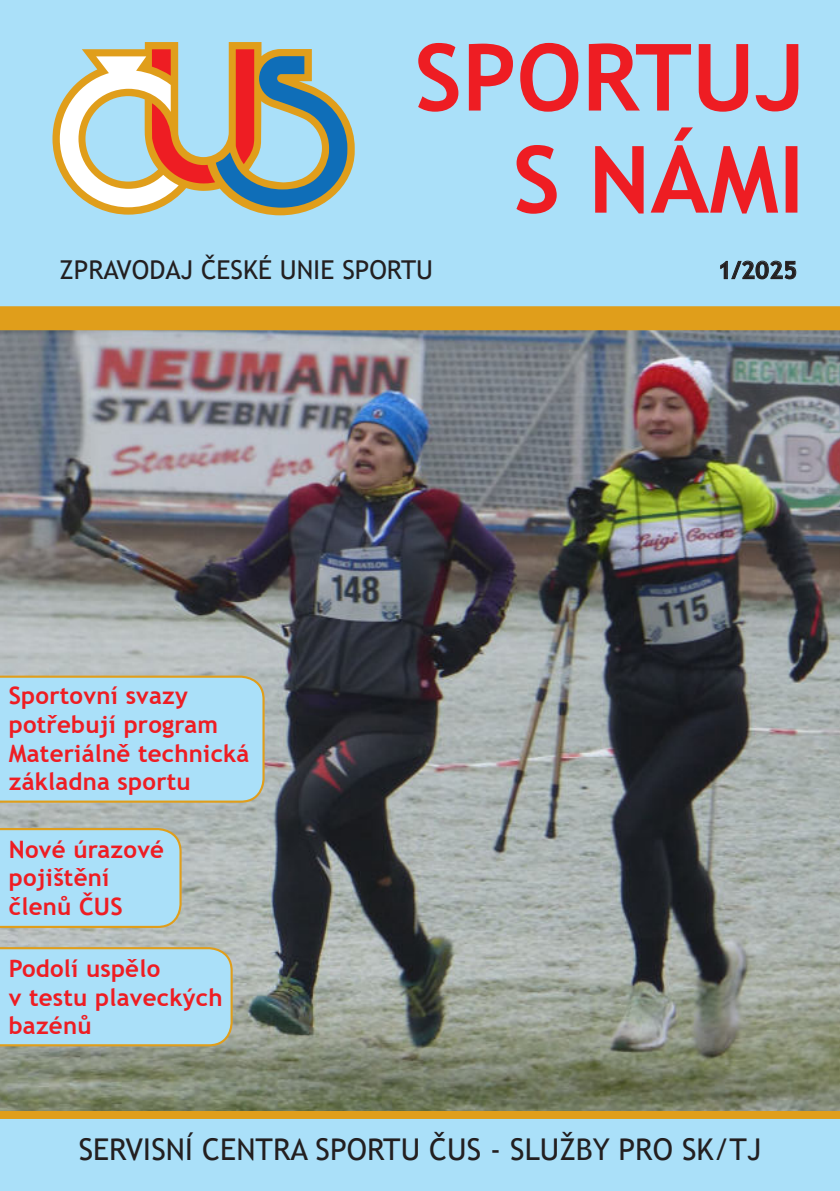
<style>
.page{position:relative;width:840px;height:1191px;background:#fff}
.page>*{position:absolute;margin:0;border:0;box-sizing:border-box;transform-origin:0 0}
.t1{font:30px "Trebuchet MS";color:#231f20}
.t2{font:26px "Trebuchet MS";color:#231f20}
.t3{font:700 24px/28.8px "Trebuchet MS";letter-spacing:.01em;color:#ee1d23}
.t4{font:700 24px "Trebuchet MS";color:#231f20}
</style>
<div class="page">
<img style="left:0;top:330px;width:839px;height:781px">
<div style="left:0;top:0;width:839px;height:312px;background:#aae0f9"></div>
<div style="left:0;top:1119px;width:839px;height:72px;background:#aae0f9"></div>
<svg style="left:52px;top:42px;width:302px;height:173px"></svg>
<svg style="left:60px;top:49px;width:287px;height:159px"></svg>
<svg style="left:720px;top:260px;width:76px;height:20px"></svg>
<svg style="left:516px;top:127px;width:281px;height:87px"></svg>
<svg style="left:418px;top:43px;width:379px;height:69px"></svg>
<div style="left:0;top:306px;width:839px;height:24px;background:#e09e1b"></div>
<div style="left:0;top:1111px;width:839px;height:8px;background:#e09e1b"></div>
<svg style="left:0;top:674px;width:265px;height:129px;background:#acdcee"></svg>
<svg style="left:0;top:827px;width:182px;height:102px;background:#acdbeb"></svg>
<svg style="left:0;top:946px;width:234px;height:101px;background:#acdbeb"></svg>
<p class="t2" style="left:60px;top:253px;width:374px">ZPRAVODAJ ČESKÉ UNIE SPORTU</p>
<p class="t4" style="left:717px;top:261px;width:81px">1/2025</p>
<p class="t3" style="left:9px;top:683px;width:242px">Sportovní svazy potřebují program<br>Materiálně technická základna sportu</p>
<p class="t3" style="left:9px;top:837px;width:157px">Nové úrazové pojištění členů ČUS</p>
<p class="t3" style="left:9px;top:953px;width:215px">Podolí uspělo<br>v testu plaveckých bazénů</p>
<p class="t1" style="left:79px;top:1130px;width:683px">SERVISNÍ CENTRA SPORTU ČUS - SLUŽBY PRO SK/TJ</p>
</div>
